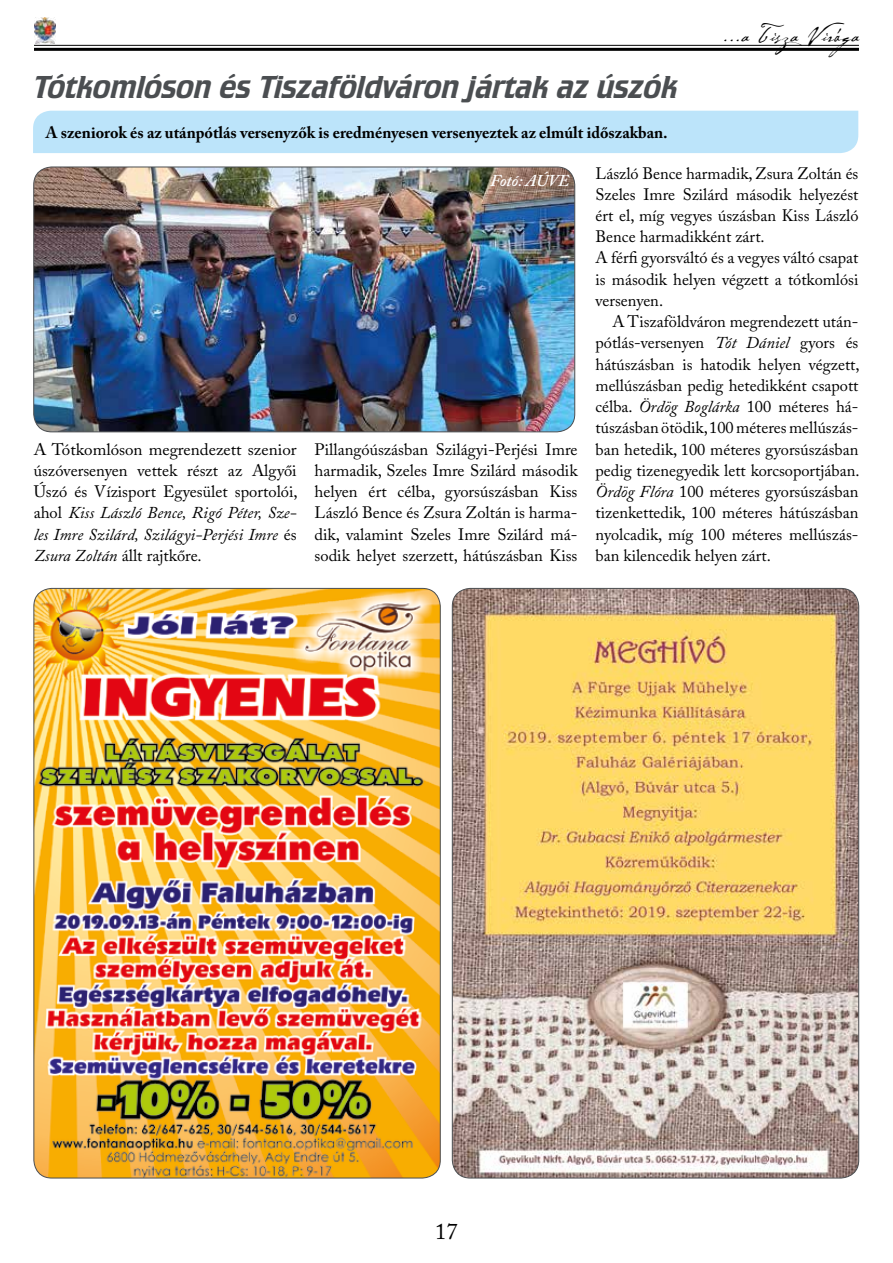
<style>
.page{position:relative;width:893px;height:1263px;background:#fff}
.page>*{position:absolute;margin:0;border:0;box-sizing:border-box;transform-origin:0 0}
.t1{font:33px "Crillee TOT";color:#4b4e51}
.t2{font:24px "Cezanne";letter-spacing:.04em;color:#000}
.t3{font:22.5px "Adobe Caslon Pro";color:#000}
.t4{font:16.5px/21.3px "Adobe Caslon Pro";color:#000;text-align:justify}
.t5{font:700 16.5px "Adobe Caslon Pro";color:#000}
.t6{font:italic 600 16.5px "Adobe Caslon Pro";color:#fff}
.s1{font-style:italic}
</style>
<div class="page">
<hr style="left:34px;top:45px;width:825px;height:1px;background:#000">
<hr style="left:34px;top:48px;width:825px;height:3px;background:#000">
<img style="left:34px;top:17px;width:21px;height:26px">
<div style="left:33px;top:111px;width:825px;height:42px;background:#bce4fa"></div>
<img style="left:34px;top:167px;width:541px;height:265px">
<div style="left:34px;top:167px;width:541px;height:265px;border:1px solid #4b4e51;border-radius:18px"></div>
<img style="left:34px;top:588px;width:406px;height:590px">
<img style="left:452px;top:588px;width:407px;height:590px">
<h1 class="t1" style="left:34px;top:68px;width:646px">Tótkomlóson és Tiszaföldváron jártak az úszók</h1>
<h2 class="t2" style="left:723px;top:19px;width:143px">...a Tisza Virága</h2>
<p class="t5" style="left:46px;top:123px;width:623px">A szeniorok és az utánpótlás versenyzők is eredményesen versenyeztek az elmúlt időszakban.</p>
<p class="t6" style="left:490px;top:171px;width:81px">Fotó: AÚVE</p>
<p class="t4" style="left:595px;top:162px;width:264px;text-align:left">László Bence harmadik, Zsura Zoltán és Szeles Imre Szilárd második helyezést ért el, míg vegyes úszásban Kiss László Bence harmadikként zárt.<br>A férfi gyorsváltó és a vegyes váltó csapat is második helyen végzett a tótkomlósi versenyen.</p>
<p class="t4" style="left:595px;top:311px;width:266px;text-indent:17px">A Tiszaföldváron megrendezett után&shy;pótlás-versenyen <span class="s1">Tót Dániel</span> gyors és hátúszásban is hatodik helyen végzett, mellúszásban pedig hetedikként csapott célba. <span class="s1">Ördög Boglárka</span> 100 méteres há&shy;túszásban ötödik, 100 méteres mellúszás&shy;ban hetedik, 100 méteres gyorsúszásban pedig tizenegyedik lett korcsoportjában.<br><span class="s1">Ördög Flóra</span> 100 méteres gyorsúszásban tizenkettedik, 100 méteres hátúszásban nyolcadik, míg 100 méteres mellúszás&shy;ban kilencedik helyen zárt.</p>
<p class="t4" style="left:34px;top:438px;width:266px">A Tótkomlóson megrendezett szenior úszóversenyen vettek részt az Algyői Úszó és Vízisport Egyesület sportolói, ahol <span class="s1">Kiss László Bence, Rigó Péter, Sze&shy;les Imre Szilárd, Szilágyi-Perjési Imre</span> és <span class="s1">Zsura Zoltán</span> állt rajtkőre.</p>
<p class="t4" style="left:315px;top:438px;width:264px">Pillangóúszásban Szilágyi-Perjési Imre harmadik, Szeles Imre Szilárd második helyen ért célba, gyorsúszásban Kiss László Bence és Zsura Zoltán is harma&shy;dik, valamint Szeles Imre Szilárd má&shy;sodik helyet szerzett, hátúszásban Kiss</p>
<h3 class="t3" style="left:435px;top:1218px;width:24px">17</h3>
</div>
